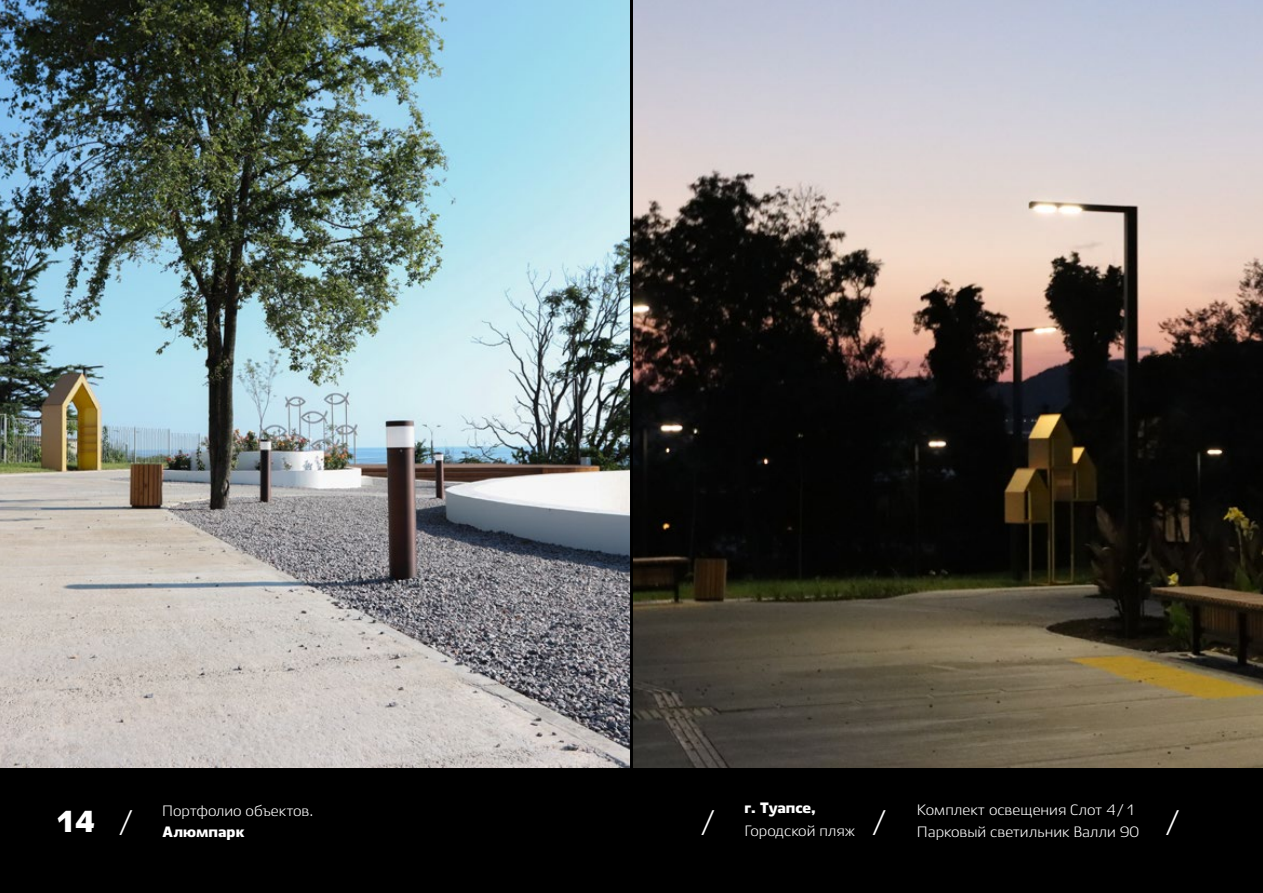
<style>
.page{position:relative;width:1263px;height:893px;background:#000}
.page>*{position:absolute;margin:0;border:0;box-sizing:border-box;transform-origin:0 0}
.t1{font:900 30.3px "ALS Ekibastuz";color:#fff}
.t2{font:30.3px "ALS Ekibastuz";color:#fff}
.t3{font:15px/21px "ALS Ekibastuz";color:#fff}
.t4{font:900 15px "ALS Ekibastuz";color:#fff}
.s1{font-weight:900}
</style>
<div class="page">
<img style="left:634px;top:0;width:629px;height:767px">
<img style="left:0;top:0;width:629px;height:767px">
<h1 class="t1" style="left:54px;top:803px;width:43px">14</h1>
<p class="t3" style="left:117px;top:800px;width:198px;text-indent:46px">Портфолио объектов. <sup>/</sup> <span class="s1">Алюмпарк</span></p>
<p class="t4" style="left:744px;top:799px;width:73px">г. Туапсе,</p>
<p class="t3" style="left:917px;top:799px;width:219px">Комплект освещения Слот 4/1</p>
<h1 class="t2" style="left:699px;top:803px;width:20px">/</h1>
<p class="t3" style="left:870px;top:822px;width:313px"><sup>/</sup> Парковый светильник Валли 90 <sup>/</sup></p>
<p class="t3" style="left:744px;top:820px;width:112px">Городской пляж</p>
</div>
